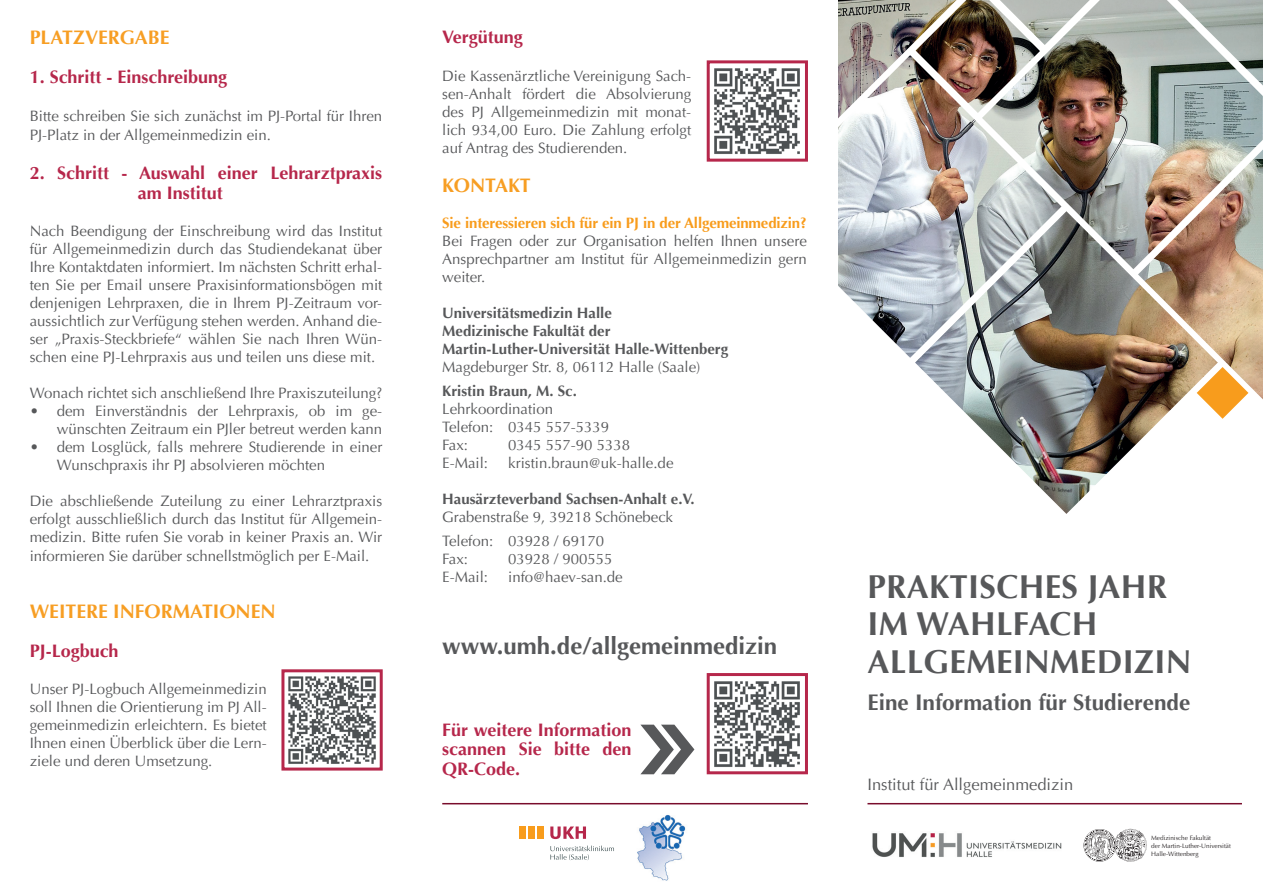
<style>
.page{position:relative;width:1263px;height:893px;background:#fff}
.page>*{position:absolute;margin:0;border:0;box-sizing:border-box;transform-origin:0 0}
.t1{font:700 33px/37.5px "Optima LT";letter-spacing:.01em;color:#57585a}
.t2{font:700 24px "Optima LT";color:#57585a}
.t3{font:700 22.5px "Optima LT";color:#57585a}
.t4{font:700 19.5px "Optima LT";color:#f79e23}
.t5{font:700 18px/19.5px "Optima LT";color:#b6274b}
.t6{font:16.5px "Optima LT";color:#57585a}
.t7{font:15px/18px "Optima LT";color:#57585a;text-align:justify}
.t8{font:700 15px/18px "Optima LT";color:#57585a}
.t9{font:700 15px "Optima LT";letter-spacing:-.01em;color:#f89c1c}
.t10{font:6.3px/7.9px "Optima LT";color:#231f20}
</style>
<div class="page">
<img style="left:872px;top:833px;width:190px;height:24px">
<hr style="left:867px;top:803px;width:375px;height:1px;background:#790d2c">
<hr style="left:442px;top:803px;width:366px;height:1px;background:#790d2c">
<img style="left:838px;top:0;width:425px;height:514px">
<svg style="left:640px;top:725px;width:54px;height:49px"></svg>
<svg style="left:1083px;top:829px;width:64px;height:33px"></svg>
<svg style="left:706px;top:673px;width:102px;height:102px"></svg>
<svg style="left:281px;top:669px;width:102px;height:102px"></svg>
<svg style="left:706px;top:60px;width:102px;height:102px"></svg>
<svg style="left:550px;top:826px;width:36px;height:13px"></svg>
<svg style="left:550px;top:846px;width:64px;height:14px"></svg>
<div style="left:537px;top:826px;width:7px;height:13px;background:#f89c1c"></div>
<div style="left:528px;top:826px;width:7px;height:13px;background:#f89c1c"></div>
<div style="left:519px;top:826px;width:7px;height:13px;background:#f89c1c"></div>
<img style="left:637px;top:815px;width:49px;height:66px">
<h3 class="t4" style="left:30px;top:26px;width:141px">PLATZVERGABE</h3>
<p class="t5" style="left:30px;top:68px;width:199px">1. Schritt - Einschreibung</p>
<p class="t7" style="left:30px;top:106px;width:354px;line-height:19.5px">Bitte schreiben Sie sich zunächst im PJ-Portal für Ihren<br>PJ-Platz in der Allgemeinmedizin ein.</p>
<p class="t5" style="left:138px;top:164px;width:246px;text-indent:-108px">2. Schritt - Auswahl einer Lehrarztpraxis am Institut</p>
<p class="t7" style="left:30px;top:223px;width:354px">Nach Beendigung der Einschreibung wird das Institut für Allgemeinmedizin durch das Studiendekanat über Ihre Kontaktdaten informiert. Im nächsten Schritt erhal&shy;ten Sie per Email unsere Praxisinformationsbögen mit denjenigen Lehrpraxen, die in Ihrem PJ-Zeitraum vor&shy;aussichtlich zur Verfügung stehen werden. Anhand die&shy;ser „Praxis-Steckbriefe“ wählen Sie nach Ihren Wün&shy;schen eine PJ-Lehrpraxis aus und teilen uns diese mit.</p>
<p class="t7" style="left:30px;top:385px;width:354px">Wonach richtet sich anschließend Ihre Praxiszuteilung?</p>
<p class="t7" style="left:30px;top:403px;width:354px;text-align:right">• dem Einverständnis der Lehrpraxis, ob im ge&shy;wünschten Zeitraum ein PJler betreut werden kann</p>
<p class="t7" style="left:57px;top:439px;width:327px;text-indent:-27px">• dem Losglück, falls mehrere Studierende in einer<br>Wunschpraxis ihr PJ absolvieren möchten</p>
<p class="t7" style="left:30px;top:493px;width:354px">Die abschließende Zuteilung zu einer Lehrarztpraxis erfolgt ausschließlich durch das Institut für Allgemein&shy;medizin. Bitte rufen Sie vorab in keiner Praxis an. Wir informieren Sie darüber schnellstmöglich per E-Mail.</p>
<h3 class="t4" style="left:30px;top:599px;width:247px">WEITERE INFORMATIONEN</h3>
<p class="t5" style="left:30px;top:641px;width:90px">PJ-Logbuch</p>
<p class="t7" style="left:30px;top:680px;width:238px">Unser PJ-Logbuch Allgemeinmedizin soll Ihnen die Orientierung im PJ All&shy;gemeinmedizin erleichtern. Es bietet Ihnen einen Überblick über die Lern&shy;ziele und deren Umsetzung.</p>
<p class="t5" style="left:442px;top:28px;width:82px">Vergütung</p>
<p class="t7" style="left:442px;top:67px;width:251px">Die Kassenärztliche Vereinigung Sach&shy;sen-Anhalt fördert die Absolvierung des PJ Allgemeinmedizin mit monat&shy;lich 934,00 Euro. Die Zahlung erfolgt auf Antrag des Studierenden.</p>
<h3 class="t4" style="left:442px;top:174px;width:90px">KONTAKT</h3>
<p class="t9" style="left:442px;top:214px;width:366px">Sie interessieren sich für ein PJ in der Allgemeinmedizin?</p>
<p class="t7" style="left:442px;top:232px;width:366px">Bei Fragen oder zur Organisation helfen Ihnen unsere Ansprechpartner am Institut für Allgemeinmedizin gern weiter.</p>
<p class="t8" style="left:442px;top:304px;width:287px">Universitätsmedizin Halle<br>Medizinische Fakultät der<br>Martin-Luther-Universität Halle-Wittenberg</p>
<p class="t7" style="left:442px;top:358px;width:260px">Magdeburger Str. 8, 06112 Halle (Saale)</p>
<p class="t8" style="left:442px;top:382px;width:136px">Kristin Braun, M. Sc.</p>
<p class="t7" style="left:442px;top:400px;width:168px;text-align:left">Lehrkoordination<br>Telefon: 0345 557-5339<br>Fax:</p>
<p class="t7" style="left:508px;top:436px;width:123px">0345 557-90 5338</p>
<p class="t7" style="left:442px;top:454px;width:47px">E-Mail:</p>
<p class="t7" style="left:508px;top:454px;width:167px">kristin.braun@uk-halle.de</p>
<p class="t8" style="left:442px;top:490px;width:254px">Hausärzteverband Sachsen-Anhalt e.V.</p>
<p class="t7" style="left:442px;top:505px;width:232px;line-height:24px">Grabenstraße 9, 39218 Schönebeck<br>Telefon: 03928 / 69170</p>
<p class="t7" style="left:442px;top:550px;width:27px">Fax:</p>
<p class="t7" style="left:508px;top:550px;width:106px">03928 / 900555</p>
<p class="t7" style="left:442px;top:568px;width:47px">E-Mail:</p>
<p class="t7" style="left:508px;top:568px;width:116px">info@haev-san.de</p>
<h2 class="t2" style="left:442px;top:632px;width:336px">www.umh.de/allgemeinmedizin</h2>
<p class="t5" style="left:442px;top:720px;width:191px;text-align:justify">Für weitere Information scannen Sie bitte den QR-Code.</p>
<h1 class="t1" style="left:867px;top:568px;width:325px">PRAKTISCHES JAHR<br>IM WAHLFACH<br>ALLGEMEINMEDIZIN</h1>
<h3 class="t3" style="left:867px;top:690px;width:324px">Eine Information für Studierende</h3>
<p class="t6" style="left:867px;top:774px;width:207px">Institut für Allgemeinmedizin</p>
<p class="t10" style="left:1151px;top:834px;width:81px">Medizinische Fakultät<br>der Martin-Luther-Universität<br>Halle-Wittenberg</p>
</div>
